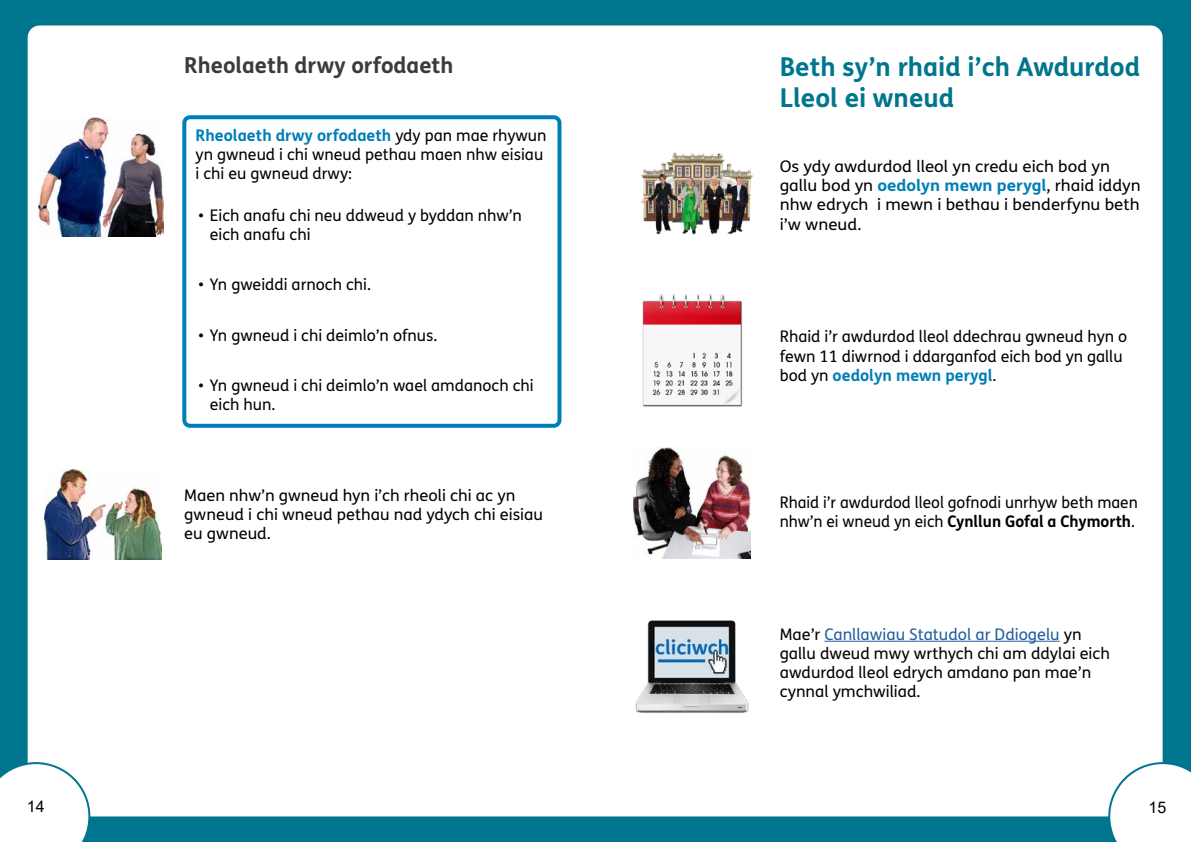
<style>
.page{position:relative;width:1191px;height:842px;background:#00768e}
.page>*{position:absolute;margin:0;border:0;box-sizing:border-box;transform-origin:0 0}
.t1{font:700 26px/31.2px "FS Me Pro";color:#00768e}
.t2{font:700 22px "FS Me Pro";color:#3a3b3c}
.t3{font:16px/19.2px "FS Me Pro";color:#000}
.t4{font:16px/19.2px "FS Me Pro";color:#000;scale:1.06 1}
.t5{font:16px "Arial";color:#000}
.s1{font-weight:700;color:#007eb7}
.s2{font-weight:700}
.s3{color:#215e9e}
</style>
<div class="page">
<div style="left:28px;top:26px;width:1134px;height:790px;background:#fff;border-radius:12px"></div>
<hr style="left:824px;top:641px;width:235px;height:1px;background:#215e9e">
<img style="left:39px;top:117px;width:124px;height:120px">
<img style="left:44px;top:469px;width:118px;height:90px">
<div style="left:182px;top:115px;width:379px;height:313px;border:4px solid #007eb7;border-radius:6px"></div>
<img style="left:641px;top:152px;width:112px;height:83px">
<img style="left:642px;top:294px;width:101px;height:113px">
<img style="left:634px;top:448px;width:116px;height:111px">
<img style="left:635px;top:620px;width:114px;height:93px">
<svg style="left:0;top:762px;width:90px;height:80px"></svg>
<svg style="left:1108px;top:762px;width:83px;height:80px"></svg>
<h1 class="t2" style="left:184px;top:48px;width:271px">Rheolaeth drwy orfodaeth</h1>
<p class="t3" style="left:196px;top:125px;width:352px"><span class="s1">Rheolaeth drwy orfodaeth</span> ydy pan mae rhywun yn gwneud i chi wneud pethau maen nhw eisiau i chi eu gwneud drwy:</p>
<p class="t3" style="left:210px;top:205px;width:313px;text-indent:-11px">• Eich anafu chi neu ddweud y byddan nhw’n eich anafu chi</p>
<p class="t3" style="left:198px;top:275px;width:174px">• Yn gweiddi arnoch chi.</p>
<p class="t3" style="left:198px;top:325px;width:240px">• Yn gwneud i chi deimlo’n ofnus.</p>
<p class="t3" style="left:210px;top:376px;width:325px;text-indent:-11px">• Yn gwneud i chi deimlo’n wael amdanoch chi eich hun.</p>
<p class="t3" style="left:184px;top:485px;width:360px">Maen nhw’n gwneud hyn i’ch rheoli chi ac yn gwneud i chi wneud pethau nad ydych chi eisiau eu gwneud.</p>
<h1 class="t1" style="left:780px;top:50px;width:362px">Beth sy’n rhaid i’ch Awdurdod<br>Lleol ei wneud</h1>
<p class="t4" style="left:780px;top:156px;width:342px">Os ydy awdurdod lleol yn credu eich bod yn gallu bod yn <span class="s1">oedolyn mewn perygl</span>, rhaid iddyn nhw edrych i mewn i bethau i benderfynu beth i’w wneud.</p>
<p class="t3" style="left:780px;top:327px;width:349px">Rhaid i’r awdurdod lleol ddechrau gwneud hyn o fewn 11 diwrnod i ddarganfod eich bod yn gallu bod yn <span class="s1">oedolyn mewn perygl</span>.</p>
<p class="t3" style="left:780px;top:492px;width:359px">Rhaid i’r awdurdod lleol gofnodi unrhyw beth maen nhw’n ei wneud yn eich <span class="s2">Cynllun Gofal a Chymorth</span>.</p>
<p class="t3" style="left:780px;top:624px;width:332px">Mae’r <span class="s3">Canllawiau Statudol ar Ddiogelu</span> yn gallu dweud mwy wrthych chi am ddylai eich awdurdod lleol edrych amdano pan mae’n cynnal ymchwiliad.</p>
<p class="t5" style="left:27px;top:795px;width:19px">14</p>
<p class="t5" style="left:1148px;top:796px;width:19px">15</p>
</div>
